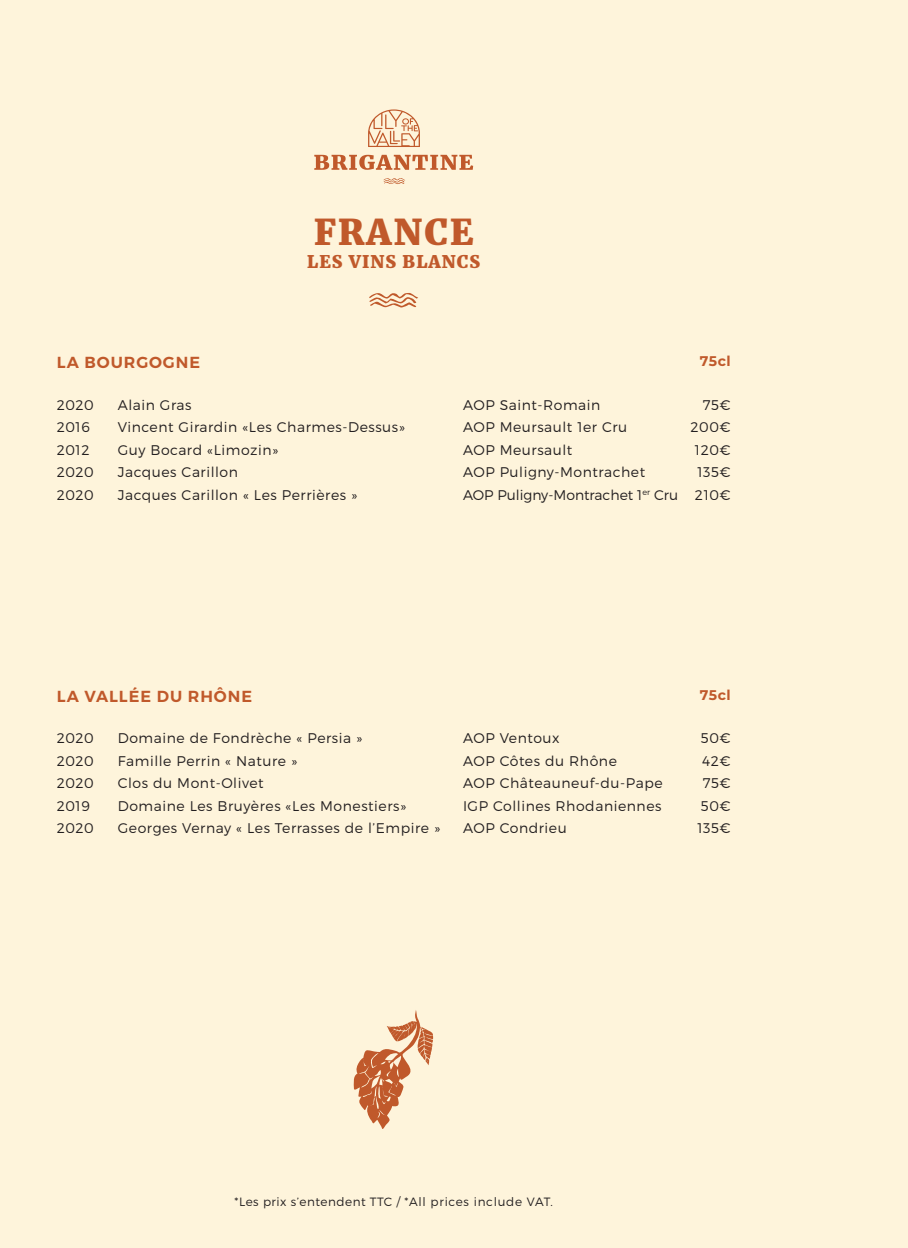
<style>
.page{position:relative;width:908px;height:1248px;background:#fff}
.page>*{position:absolute;margin:0;border:0;box-sizing:border-box;transform-origin:0 0}
.t1{font:800 35.2px "Merriweather";letter-spacing:.06em;color:#c0592b}
.t2{font:800 17.2px "Merriweather";letter-spacing:.06em;color:#c0592b}
.t3{font:600 16px "Montserrat";letter-spacing:.06em;color:#c0592b}
.t4{font:300 14px "Montserrat";letter-spacing:.04em;color:#231f20}
.t5{font:300 14px "Montserrat";color:#231f20}
.t6{font:700 14px "Montserrat";letter-spacing:.035em;color:#c0592b}
.t7{font:300 12px "Montserrat";letter-spacing:.04em;color:#231f20}
</style>
<div class="page">
<div style="left:0;top:0;width:907px;height:1247px;background:#fef4db"></div>
<svg style="left:369px;top:293px;width:49px;height:14px"></svg>
<svg style="left:353px;top:1010px;width:80px;height:119px"></svg>
<svg style="left:383px;top:178px;width:22px;height:6px"></svg>
<svg style="left:368px;top:109px;width:52px;height:38px"></svg>
<svg style="left:314px;top:155px;width:159px;height:15px"></svg>
<p class="t1" style="left:314px;top:210px;width:161px">FRANCE</p>
<p class="t2" style="left:307px;top:251px;width:174px">LES VINS BLANCS</p>
<p class="t3" style="left:57px;top:352px;width:145px">LA BOURGOGNE</p>
<p class="t4" style="left:57px;top:396px;width:39px">2020</p>
<p class="t4" style="left:57px;top:418px;width:35px">2016</p>
<p class="t4" style="left:57px;top:441px;width:34px">2012</p>
<p class="t4" style="left:57px;top:463px;width:39px">2020</p>
<p class="t4" style="left:57px;top:486px;width:39px">2020</p>
<p class="t4" style="left:118px;top:396px;width:75px">Alain Gras</p>
<p class="t4" style="left:118px;top:418px;width:288px">Vincent Girardin «Les Charmes-Dessus»</p>
<p class="t4" style="left:118px;top:441px;width:162px">Guy Bocard «Limozin»</p>
<p class="t4" style="left:118px;top:463px;width:122px">Jacques Carillon</p>
<p class="t4" style="left:118px;top:486px;width:241px">Jacques Carillon « Les Perrières »</p>
<p class="t4" style="left:463px;top:396px;width:139px">AOP Saint-Romain</p>
<p class="t4" style="left:463px;top:418px;width:166px">AOP Meursault 1er Cru</p>
<p class="t4" style="left:463px;top:441px;width:111px">AOP Meursault</p>
<p class="t4" style="left:463px;top:463px;width:184px">AOP Puligny-Montrachet</p>
<p class="t5" style="left:463px;top:486px;width:217px">AOP Puligny-Montrachet 1<sup>er</sup> Cru</p>
<p class="t6" style="left:699px;top:351px;width:32px">75cl</p>
<p class="t4" style="left:702px;top:396px;width:29px">75€</p>
<p class="t4" style="left:690px;top:418px;width:42px">200€</p>
<p class="t4" style="left:694px;top:441px;width:37px">120€</p>
<p class="t4" style="left:697px;top:463px;width:35px">135€</p>
<p class="t4" style="left:694px;top:486px;width:37px">210€</p>
<p class="t3" style="left:57px;top:686px;width:197px">LA VALLÉE DU RHÔNE</p>
<p class="t4" style="left:57px;top:729px;width:39px">2020</p>
<p class="t4" style="left:57px;top:752px;width:39px">2020</p>
<p class="t4" style="left:57px;top:774px;width:39px">2020</p>
<p class="t4" style="left:57px;top:797px;width:35px">2019</p>
<p class="t4" style="left:57px;top:819px;width:39px">2020</p>
<p class="t4" style="left:118px;top:729px;width:246px">Domaine de Fondrèche « Persia »</p>
<p class="t4" style="left:118px;top:752px;width:181px">Famille Perrin « Nature »</p>
<p class="t4" style="left:118px;top:774px;width:147px">Clos du Mont-Olivet</p>
<p class="t4" style="left:118px;top:797px;width:290px">Domaine Les Bruyères «Les Monestiers»</p>
<p class="t4" style="left:118px;top:819px;width:324px">Georges Vernay « Les Terrasses de l’Empire »</p>
<p class="t4" style="left:463px;top:729px;width:98px">AOP Ventoux</p>
<p class="t4" style="left:463px;top:752px;width:155px">AOP Côtes du Rhône</p>
<p class="t4" style="left:463px;top:774px;width:201px">AOP Châteauneuf-du-Pape</p>
<p class="t4" style="left:463px;top:797px;width:200px">IGP Collines Rhodaniennes</p>
<p class="t4" style="left:463px;top:819px;width:105px">AOP Condrieu</p>
<p class="t6" style="left:699px;top:684px;width:32px">75cl</p>
<p class="t4" style="left:700px;top:729px;width:31px">50€</p>
<p class="t4" style="left:702px;top:752px;width:30px">42€</p>
<p class="t4" style="left:702px;top:774px;width:29px">75€</p>
<p class="t4" style="left:700px;top:797px;width:31px">50€</p>
<p class="t4" style="left:697px;top:819px;width:35px">135€</p>
<p class="t7" style="left:234px;top:1193px;width:319px">*Les prix s’entendent TTC / *All prices include VAT.</p>
</div>
